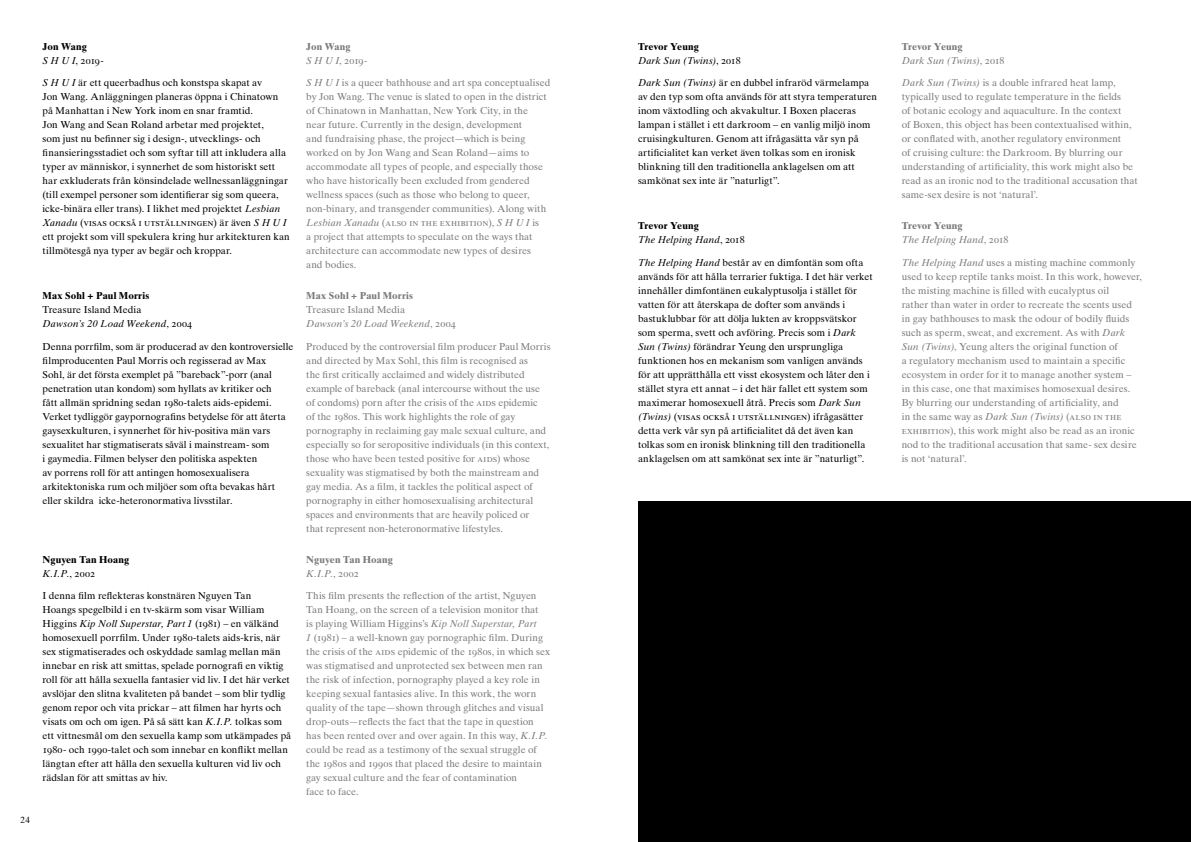
<style>
.page{position:relative;width:1191px;height:842px;background:#fff}
.page>*{position:absolute;margin:0;border:0;box-sizing:border-box;transform-origin:0 0}
.t1{font:10px/14px "Times Ten LT Std";color:#7c7b7b}
.t2{font:10px/14px "Times Ten LT Std";letter-spacing:-.005em;color:#000}
.t3{font:700 10px/14px "Times Ten LT Std";letter-spacing:.01em;color:#000}
.t4{font:700 10px/14px "Times Ten LT Std";letter-spacing:.01em;color:#7c7b7b}
.t5{font:italic 10px/14px "Times Ten LT Std";letter-spacing:.015em;color:#000}
.t6{font:italic 10px/14px "Times Ten LT Std";letter-spacing:.015em;color:#7c7b7b}
.t7{font:9px "Times Ten LT Std";color:#000}
.s1{font-weight:400;font-style:italic}
.s2{font-weight:400}
.s3{font-style:italic}
.s4{font-weight:700;font-style:normal}
.s5{font-style:normal}
</style>
<div class="page">
<div style="left:638px;top:502px;width:553px;height:340px;background:#000"></div>
<p class="t3" style="left:43px;top:39px;width:63px">Jon Wang<br><span class="s1">S H U I</span><span class="s2">, 2019-</span></p>
<p class="t2" style="left:43px;top:76px;width:249px"><span class="s3">S H U I</span> är ett queerbadhus och konstspa skapat av<br>Jon Wang. Anläggningen planeras öppna i Chinatown på Manhattan i New York inom en snar framtid.<br>Jon Wang and Sean Roland arbetar med projektet,<br>som just nu befinner sig i design-, utvecklings- och finansieringsstadiet och som syftar till att inkludera alla typer av människor, i synnerhet de som historiskt sett har exkluderats från könsindelade wellnessanläggningar (till exempel personer som identifierar sig som queera, icke-binära eller trans). I likhet med projektet <span class="s3">Lesbian Xanadu</span> (visas också i utställningen) är även <span class="s3">S H U I </span>ett projekt som vill spekulera kring hur arkitekturen kan tillmötesgå nya typer av begär och kroppar.</p>
<p class="t3" style="left:43px;top:289px;width:108px">Max Sohl + Paul Morris</p>
<p class="t2" style="left:43px;top:303px;width:151px">Treasure Island Media<br><span class="s3">Dawson’s 20 Load Weekend</span>, 2004</p>
<p class="t2" style="left:43px;top:339px;width:252px">Denna porrfilm, som är producerad av den kontroversielle filmproducenten Paul Morris och regisserad av Max<br>Sohl, är det första exemplet på ”bareback”-porr (anal penetration utan kondom) som hyllats av kritiker och<br>fått allmän spridning sedan 1980-talets aids-epidemi.<br>Verket tydliggör gaypornografins betydelse för att återta gaysexkulturen, i synnerhet för hiv-positiva män vars sexualitet har stigmatiserats såväl i mainstream- som<br>i gaymedia. Filmen belyser den politiska aspekten<br>av porrens roll för att antingen homosexualisera arkitektoniska rum och miljöer som ofta bevakas hårt eller skildra icke-heteronormativa livsstilar.</p>
<p class="t3" style="left:43px;top:552px;width:88px">Nguyen Tan Hoang<br><span class="s1">K.I.P.</span><span class="s2">, 2002</span></p>
<p class="t2" style="left:43px;top:589px;width:250px">I denna film reflekteras konstnären Nguyen Tan<br>Hoangs spegelbild i en tv-skärm som visar William Higgins <span class="s3">Kip Noll Superstar, Part 1</span> (1981) – en välkänd homosexuell porrfilm. Under 1980-talets aids-kris, när sex stigmatiserades och oskyddade samlag mellan män innebar en risk att smittas, spelade pornografi en viktig roll för att hålla sexuella fantasier vid liv. I det här verket avslöjar den slitna kvaliteten på bandet – som blir tydlig genom repor och vita prickar – att filmen har hyrts och visats om och om igen. På så sätt kan <span class="s3">K.I.P.</span> tolkas som ett vittnesmål om den sexuella kamp som utkämpades på 1980- och 1990-talet och som innebar en konflikt mellan längtan efter att hålla den sexuella kulturen vid liv och rädslan för att smittas av hiv.</p>
<p class="t7" style="left:21px;top:814px;width:11px">24</p>
<p class="t4" style="left:306px;top:39px;width:63px">Jon Wang<br><span class="s1">S H U I</span><span class="s2">, 2019-</span></p>
<p class="t1" style="left:306px;top:76px;width:246px"><span class="s3">S H U I</span> is a queer bathhouse and art spa conceptualised by Jon Wang. The venue is slated to open in the district of Chinatown in Manhattan, New York City, in the<br>near future. Currently in the design, development<br>and fundraising phase, the project—which is being worked on by Jon Wang and Sean Roland—aims to accommodate all types of people, and especially those who have historically been excluded from gendered wellness spaces (such as those who belong to queer, non-binary, and transgender communities). Along with <span class="s3">Lesbian Xanadu</span> (also in the exhibition), <span class="s3">S H U I</span> is<br>a project that attempts to speculate on the ways that architecture can accommodate new types of desires<br>and bodies.</p>
<p class="t4" style="left:306px;top:289px;width:108px">Max Sohl + Paul Morris</p>
<p class="t1" style="left:306px;top:303px;width:151px">Treasure Island Media<br><span class="s3">Dawson’s 20 Load Weekend</span>, 2004</p>
<p class="t1" style="left:306px;top:339px;width:246px">Produced by the controversial film producer Paul Morris and directed by Max Sohl, this film is recognised as<br>the first critically acclaimed and widely distributed example of bareback (anal intercourse without the use of condoms) porn after the crisis of the aids epidemic<br>of the 1980s. This work highlights the role of gay pornography in reclaiming gay male sexual culture, and especially so for seropositive individuals (in this context, those who have been tested positive for aids) whose sexuality was stigmatised by both the mainstream and gay media. As a film, it tackles the political aspect of pornography in either homosexualising architectural spaces and environments that are heavily policed or<br>that represent non-heteronormative lifestyles.</p>
<p class="t4" style="left:306px;top:552px;width:88px">Nguyen Tan Hoang<br><span class="s1">K.I.P.</span><span class="s2">, 2002</span></p>
<p class="t1" style="left:306px;top:589px;width:245px">This film presents the reflection of the artist, Nguyen Tan Hoang, on the screen of a television monitor that<br>is playing William Higgins’s <span class="s3">Kip Noll Superstar, Part<br>1</span> (1981) – a well-known gay pornographic film. During the crisis of the aids epidemic of the 1980s, in which sex was stigmatised and unprotected sex between men ran the risk of infection, pornography played a key role in keeping sexual fantasies alive. In this work, the worn quality of the tape—shown through glitches and visual drop-outs—reflects the fact that the tape in question has been rented over and over again. In this way, <span class="s3">K.I.P. </span>could be read as a testimony of the sexual struggle of the 1980s and 1990s that placed the desire to maintain gay sexual culture and the fear of contamination<br>face to face.</p>
<p class="t5" style="left:638px;top:39px;width:104px"><span class="s4">Trevor Yeung<br></span>Dark Sun (Twins)<span class="s5">, 2018</span></p>
<p class="t2" style="left:638px;top:76px;width:241px"><span class="s3">Dark Sun (Twins)</span> är en dubbel infraröd värmelampa av den typ som ofta används för att styra temperaturen inom växtodling och akvakultur. I Boxen placeras lampan i stället i ett darkroom – en vanlig miljö inom cruisingkulturen. Genom att ifrågasätta vår syn på artificialitet kan verket även tolkas som en ironisk blinkning till den traditionella anklagelsen om att samkönat sex inte är ”naturligt”.</p>
<p class="t5" style="left:638px;top:219px;width:108px"><span class="s4">Trevor Yeung<br></span>The Helping Hand<span class="s5">, 2018</span></p>
<p class="t2" style="left:638px;top:255px;width:236px"><span class="s3">The Helping Hand</span> består av en dimfontän som ofta används för att hålla terrarier fuktiga. I det här verket innehåller dimfontänen eukalyptusolja i stället för vatten för att återskapa de dofter som används i bastuklubbar för att dölja lukten av kroppsvätskor som sperma, svett och avföring. Precis som i <span class="s3">Dark Sun (Twins)</span> förändrar Yeung den ursprungliga funktionen hos en mekanism som vanligen används för att upprätthålla ett visst ekosystem och låter den i stället styra ett annat – i det här fallet ett system som maximerar homosexuell åtrå. Precis som <span class="s3">Dark Sun (Twins)</span> (visas också i utställningen) ifrågasätter detta verk vår syn på artificialitet då det även kan tolkas som en ironisk blinkning till den traditionella anklagelsen om att samkönat sex inte är ”naturligt”.</p>
<p class="t6" style="left:901px;top:39px;width:104px"><span class="s4">Trevor Yeung<br></span>Dark Sun (Twins)<span class="s5">, 2018</span></p>
<p class="t1" style="left:901px;top:76px;width:237px"><span class="s3">Dark Sun (Twins)</span> is a double infrared heat lamp, typically used to regulate temperature in the fields<br>of botanic ecology and aquaculture. In the context<br>of Boxen, this object has been contextualised within, or conflated with, another regulatory environment<br>of cruising culture: the Darkroom. By blurring our understanding of artificiality, this work might also be read as an ironic nod to the traditional accusation that same-sex desire is not ‘natural’.</p>
<p class="t6" style="left:901px;top:219px;width:108px"><span class="s4">Trevor Yeung<br></span>The Helping Hand<span class="s5">, 2018</span></p>
<p class="t1" style="left:901px;top:255px;width:242px"><span class="s3">The Helping Hand</span> uses a misting machine commonly used to keep reptile tanks moist. In this work, however, the misting machine is filled with eucalyptus oil<br>rather than water in order to recreate the scents used in gay bathhouses to mask the odour of bodily fluids such as sperm, sweat, and excrement. As with <span class="s3">Dark Sun (Twins)</span>, Yeung alters the original function of<br>a regulatory mechanism used to maintain a specific ecosystem in order for it to manage another system – in this case, one that maximises homosexual desires.<br>By blurring our understanding of artificiality, and<br>in the same way as <span class="s3">Dark Sun (Twins)</span> (also in the exhibition), this work might also be read as an ironic nod to the traditional accusation that same- sex desire is not ‘natural’.</p>
</div>
